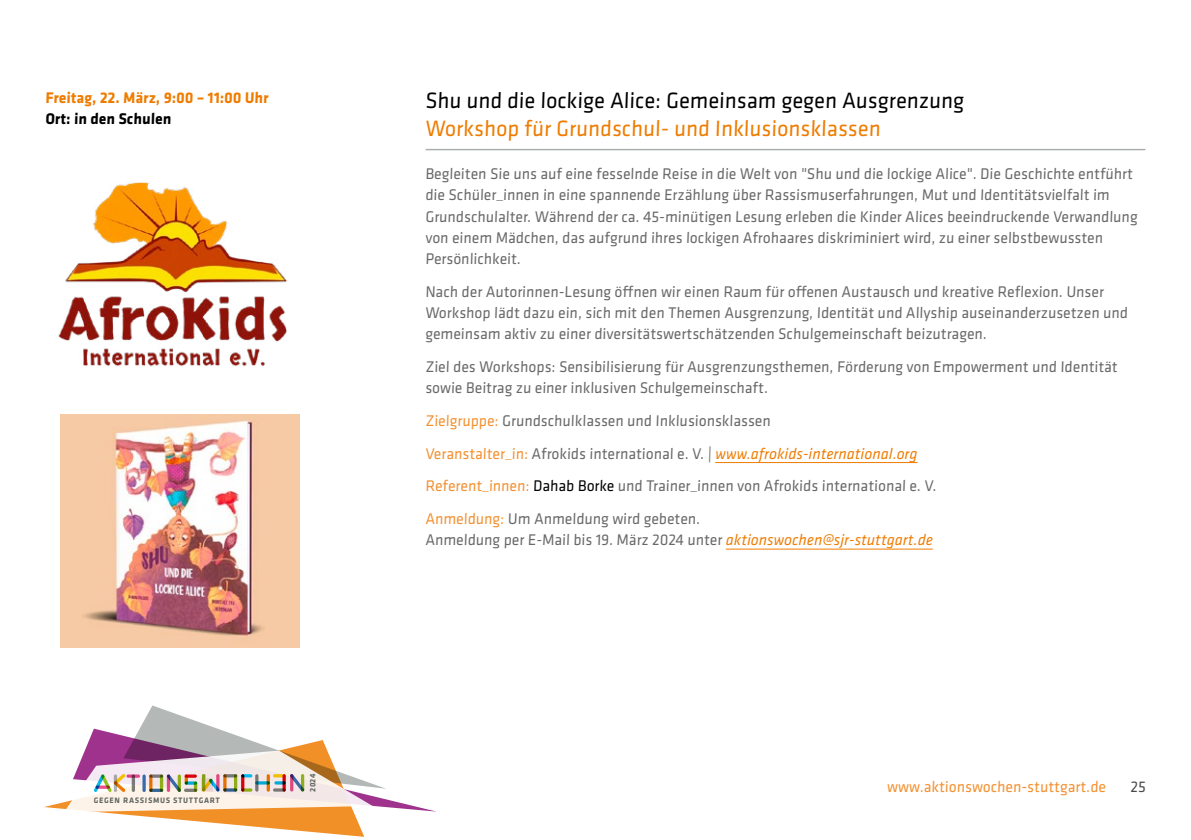
<style>
.page{position:relative;width:1191px;height:840px;background:#fff}
.page>*{position:absolute;margin:0;border:0;box-sizing:border-box;transform-origin:0 0}
.Absatzformat_Headlin{font:23px "Klavika";color:#000;scale:.96 1}
.Absatzformat_Headlin-2{font:23px "Klavika";color:#ef7c00;scale:.96 1}
.Copy-grau{font:16px/21.2px "Klavika";letter-spacing:.01em;color:#6a6969;scale:.96 1}
.Copy-grau-2{font:italic 16px "Klavika";letter-spacing:.01em;color:#ef7c00;scale:.96 1}
.t1{font:16px "Klavika";color:#f39131;scale:.96 1}
.Copy-grau-3{font:700 16px "Klavika";color:#ef7c00;scale:.96 1}
.Copy-grau-4{font:700 16px "Klavika";color:#000;scale:.96 1}
.t2{font:16px "Klavika";color:#494948;scale:.96 1}
.t3{font:700 8.2px "Klavika";color:#626662;scale:.96 1}
.s1{color:#f39131}
.s2{font-style:normal;color:#f39131}
.s3{font-style:normal;color:#6a6969}
.s4{color:#000}
.s5{font-style:italic;color:#ef7c00}
</style>
<div class="page">
<svg style="left:44px;top:560px;width:334px;height:277px"></svg>
<svg style="left:64px;top:750px;width:308px;height:61px;background:#dfc8c3"></svg>
<hr style="left:715px;top:462px;width:202px;height:1px;background:#ef7c00">
<hr style="left:726px;top:548px;width:206px;height:1px;background:#ef7c00">
<hr style="left:426px;top:149px;width:718px;height:1px;background:#a7adaa">
<img style="left:58px;top:182px;width:229px;height:185px">
<img style="left:61px;top:414px;width:239px;height:232px">
<p class="Copy-grau-3" style="left:45px;top:89px;width:235px">Freitag, 22. März, 9:00 – 11:00 Uhr</p>
<p class="Copy-grau-4" style="left:45px;top:110px;width:133px">Ort: in den Schulen</p>
<p class="t3" style="left:94px;top:795px;width:133px">GEGEN RASSISMUS STUTTGART</p>
<p class="t3" style="left:308px;top:791px;width:20px;rotate:-90deg">2024</p>
<p class="Absatzformat_Headlin" style="left:425px;top:88px;width:563px">Shu und die lockige Alice: Gemeinsam gegen Ausgrenzung</p>
<p class="Absatzformat_Headlin-2" style="left:425px;top:116px;width:476px">Workshop für Grundschul- und Inklusionsklassen</p>
<p class="Copy-grau" style="left:425px;top:163px;width:744px">Begleiten Sie uns auf eine fesselnde Reise in die Welt von "Shu und die lockige Alice". Die Geschichte entführt die Schüler_innen in eine spannende Erzählung über Rassismuserfahrungen, Mut und Identitätsvielfalt im Grundschulalter. Während der ca. 45-minütigen Lesung erleben die Kinder Alices beeindruckende Verwandlung von einem Mädchen, das aufgrund ihres lockigen Afrohaares diskriminiert wird, zu einer selbstbewussten Persönlichkeit.</p>
<p class="Copy-grau" style="left:425px;top:281px;width:734px">Nach der Autorinnen-Lesung öffnen wir einen Raum für offenen Austausch und kreative Reflexion. Unser<br>Workshop lädt dazu ein, sich mit den Themen Ausgrenzung, Identität und Allyship auseinanderzusetzen und gemeinsam aktiv zu einer diversitätswertschätzenden Schulgemeinschaft beizutragen.</p>
<p class="Copy-grau" style="left:425px;top:356px;width:723px">Ziel des Workshops: Sensibilisierung für Ausgrenzungsthemen, Förderung von Empowerment und Identität sowie Beitrag zu einer inklusiven Schulgemeinschaft.</p>
<p class="Copy-grau" style="left:425px;top:410px;width:362px"><span class="s1">Zielgruppe:</span> Grundschulklassen und Inklusionsklassen</p>
<p class="Copy-grau-2" style="left:425px;top:444px;width:514px"><span class="s2">Veranstalter_in:</span> <span class="s3">Afrokids international e. V. |</span> www.afrokids-international.org</p>
<p class="Copy-grau" style="left:425px;top:475px;width:534px"><span class="s1">Referent_innen:</span> <span class="s4">Dahab Borke</span> und Trainer_innen von Afrokids international e. V.</p>
<p class="Copy-grau" style="left:425px;top:508px;width:531px"><span class="s1">Anmeldung:</span> Um Anmeldung wird gebeten.<br>Anmeldung per E-Mail bis 19. März 2024 unter <span class="s5">aktionswochen@sjr-stuttgart.de</span></p>
<p class="t1" style="left:887px;top:778px;width:230px">www.aktionswochen-stuttgart.de</p>
<p class="t2" style="left:1130px;top:778px;width:18px">25</p>
</div>
